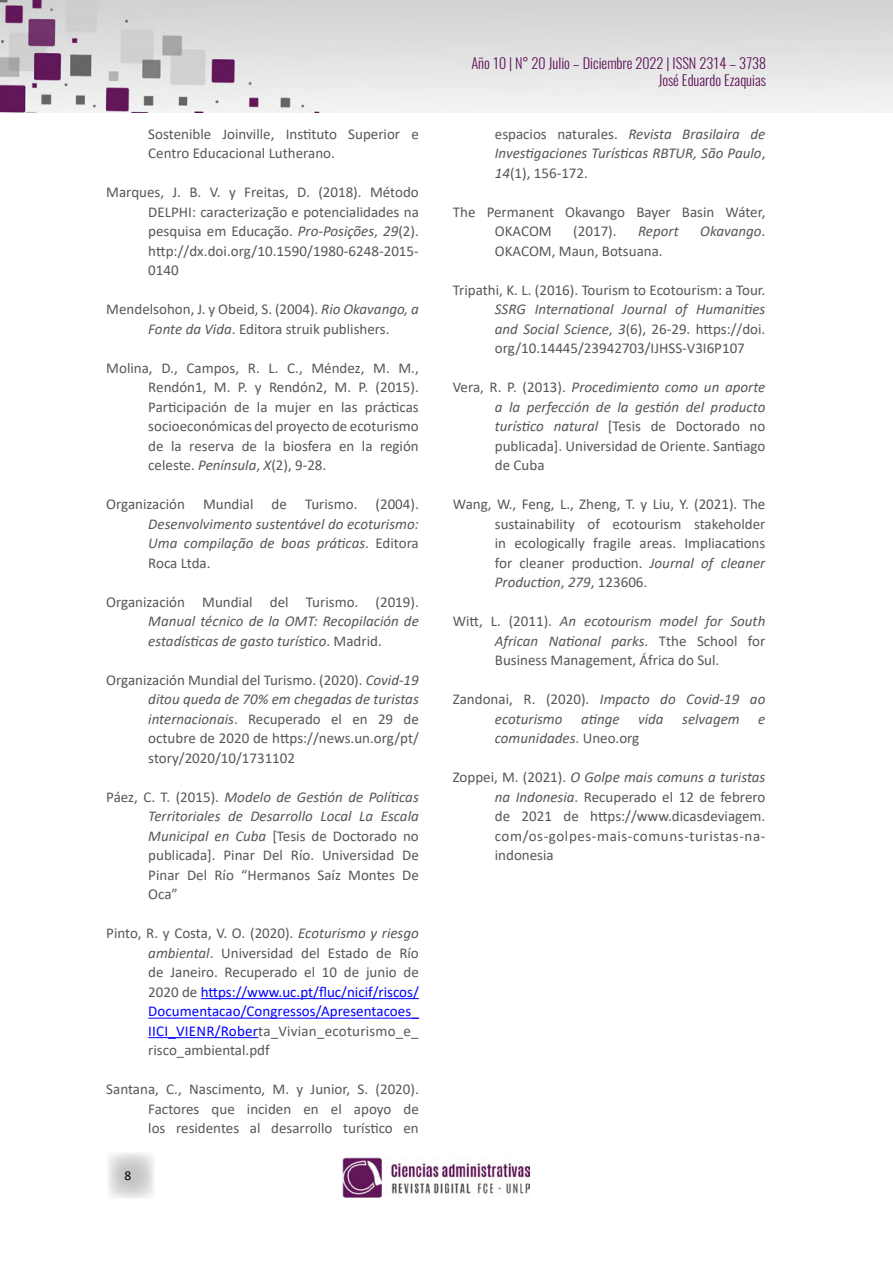
<style>
.page{position:relative;width:893px;height:1263px;background:#fff}
.page>*{position:absolute;margin:0;border:0;box-sizing:border-box;transform-origin:0 0}
.t1{font:15px/19.5px "Calibri";color:#575756;text-align:justify}
.t2{font:italic 15px/19.5px "Calibri";color:#575756;text-align:justify}
.t3{font:300 14.4px/17.2px "Oswald";color:#61135a;text-align:right}
.t4{font:13.5px "Calibri";color:#000}
.s1{font-style:italic}
.s2{font-style:normal}
.s3{color:#00f}
</style>
<div class="page">
<svg style="left:108px;top:1153px;width:46px;height:45px"></svg>
<img style="left:0;top:0;width:893px;height:112px">
<img style="left:342px;top:1157px;width:187px;height:41px">
<hr style="left:201px;top:998px;width:218px;height:1px;background:#00f">
<hr style="left:148px;top:1018px;width:271px;height:1px;background:#00f">
<hr style="left:148px;top:1037px;width:110px;height:1px;background:#00f">
<p class="t1" style="left:148px;top:124px;width:272px">Sostenible Joinville, Instituto Superior e<br>Centro Educacional Lutherano.</p>
<p class="t1" style="left:148px;top:182px;width:272px;text-indent:-42px">Marques, J. B. V. y Freitas, D. (2018). Método DELPHI: caracterização e potencialidades na pesquisa em Educação. <span class="s1">Pro-Posições</span>, <span class="s1">29</span>(2). http://dx.doi.org/10.1590/1980-6248-2015- 0140</p>
<p class="t1" style="left:148px;top:299px;width:272px;text-indent:-42px">Mendelsohon, J. y Obeid, S. (2004). <span class="s1">Rio Okavango, a<br>Fonte da Vida</span>. Editora struik publishers.</p>
<p class="t1" style="left:148px;top:358px;width:272px;text-indent:-42px">Molina, D., Campos, R. L. C., Méndez, M. M., Rendón1, M. P. y Rendón2, M. P. (2015).<br>Participación de la mujer en las prácticas socioeconómicas del proyecto de ecoturismo de la reserva de la biosfera en la región celeste. <span class="s1">Península</span>, <span class="s1">X</span>(2), 9-28.</p>
<p class="t1" style="left:106px;top:494px;width:314px">Organización Mundial de Turismo. (2004).</p>
<p class="t2" style="left:148px;top:513px;width:272px">Desenvolvimento sustentável do ecoturismo:<br>Uma compilação de boas práticas<span class="s2">. Editora Roca Ltda.</span></p>
<p class="t1" style="left:106px;top:592px;width:314px">Organización Mundial del Turismo. (2019).</p>
<p class="t2" style="left:148px;top:611px;width:272px">Manual técnico de la OMT: Recopilación de estadísticas de gasto turístico<span class="s2">. Madrid.</span></p>
<p class="t1" style="left:148px;top:670px;width:272px;text-indent:-42px">Organización Mundial del Turismo. (2020). <span class="s1">Covid-19 ditou queda de 70% em chegadas de turistas internacionais</span>. Recuperado el en 29 de octubre de 2020 de https://news.un.org/pt/ story/2020/10/1731102</p>
<p class="t1" style="left:148px;top:787px;width:272px;text-indent:-42px">Páez, C. T. (2015). <span class="s1">Modelo de Gestión de Políticas Territoriales de Desarrollo Local La Escala Municipal en Cuba</span> [Tesis de Doctorado no publicada]. Pinar Del Río. Universidad De Pinar Del Río “Hermanos Saíz Montes De Oca”</p>
<p class="t1" style="left:148px;top:923px;width:272px;text-indent:-42px">Pinto, R. y Costa, V. O. (2020). <span class="s1">Ecoturismo y riesgo ambiental</span>. Universidad del Estado de Río de Janeiro. Recuperado el 10 de junio de 2020 de <span class="s3">https://www.uc.pt/fluc/nicif/riscos/ Documentacao/Congressos/Apresentacoes_ IICI_VIENR/Rober</span>ta_Vivian_ecoturismo_e_ risco_ambiental.pdf</p>
<p class="t1" style="left:148px;top:1079px;width:272px;text-indent:-42px">Santana, C., Nascimento, M. y Junior, S. (2020).<br>Factores que inciden en el apoyo de los residentes al desarrollo turístico en</p>
<p class="t4" style="left:124px;top:1166px;width:8px">8</p>
<p class="t3" style="left:471px;top:52px;width:296px">Año 10 | N° 20 Julio – Diciembre 2022 | ISSN 2314 – 3738<br>José Eduardo Ezaquias</p>
<p class="t2" style="left:495px;top:123px;width:272px"><span class="s2">espacios naturales.</span> Revista Brasilaira de Investigaciones Turísticas RBTUR, São Paulo<span class="s2">, </span>14<span class="s2">(1), 156-172.</span></p>
<p class="t1" style="left:495px;top:202px;width:272px;text-indent:-42px">The Permanent Okavango Bayer Basin Wáter,<br>OKACOM</p>
<p class="t1" style="left:573px;top:221px;width:45px">(2017).</p>
<p class="t2" style="left:638px;top:221px;width:42px">Report</p>
<p class="t2" style="left:700px;top:221px;width:67px">Okavango<span class="s2">.</span></p>
<p class="t1" style="left:495px;top:241px;width:169px">OKACOM, Maun, Botsuana.</p>
<p class="t1" style="left:453px;top:280px;width:314px">Tripathi, K. L. (2016). Tourism to Ecotourism: a Tour.</p>
<p class="t1" style="left:495px;top:299px;width:272px"><span class="s1">SSRG International Journal of Humanities and Social Science</span>, <span class="s1">3</span>(6), 26-29. https://doi. org/10.14445/23942703/IJHSS-V3I6P107</p>
<p class="t1" style="left:495px;top:377px;width:272px;text-indent:-42px">Vera, R. P. (2013). <span class="s1">Procedimiento como un aporte a la perfección de la gestión del producto turístico natural</span> [Tesis de Doctorado no publicada]. Universidad de Oriente. Santiago de Cuba</p>
<p class="t1" style="left:495px;top:494px;width:272px;text-indent:-42px">Wang, W., Feng, L., Zheng, T. y Liu, Y. (2021). The sustainability of ecotourism stakeholder in ecologically fragile areas. Impliacations for cleaner production. <span class="s1">Journal of cleaner Production</span>, <span class="s1">279</span>, 123606.</p>
<p class="t1" style="left:495px;top:611px;width:272px;text-indent:-42px">Witt, L. (2011). <span class="s1">An ecotourism model for South African National parks</span>. Tthe School for Business Management, África do Sul.</p>
<p class="t2" style="left:495px;top:689px;width:272px;text-indent:-42px"><span class="s2">Zandonai, R. (2020).</span> Impacto do Covid-19 ao ecoturismo atinge vida selvagem e comunidades<span class="s2">. Uneo.org</span></p>
<p class="t1" style="left:495px;top:767px;width:272px;text-indent:-42px">Zoppei, M. (2021). <span class="s1">O Golpe mais comuns a turistas na Indonesia</span>. Recuperado el 12 de febrero de 2021 de https://www.dicasdeviagem. com/os-golpes-mais-comuns-turistas-na&shy;indonesia</p>
</div>
